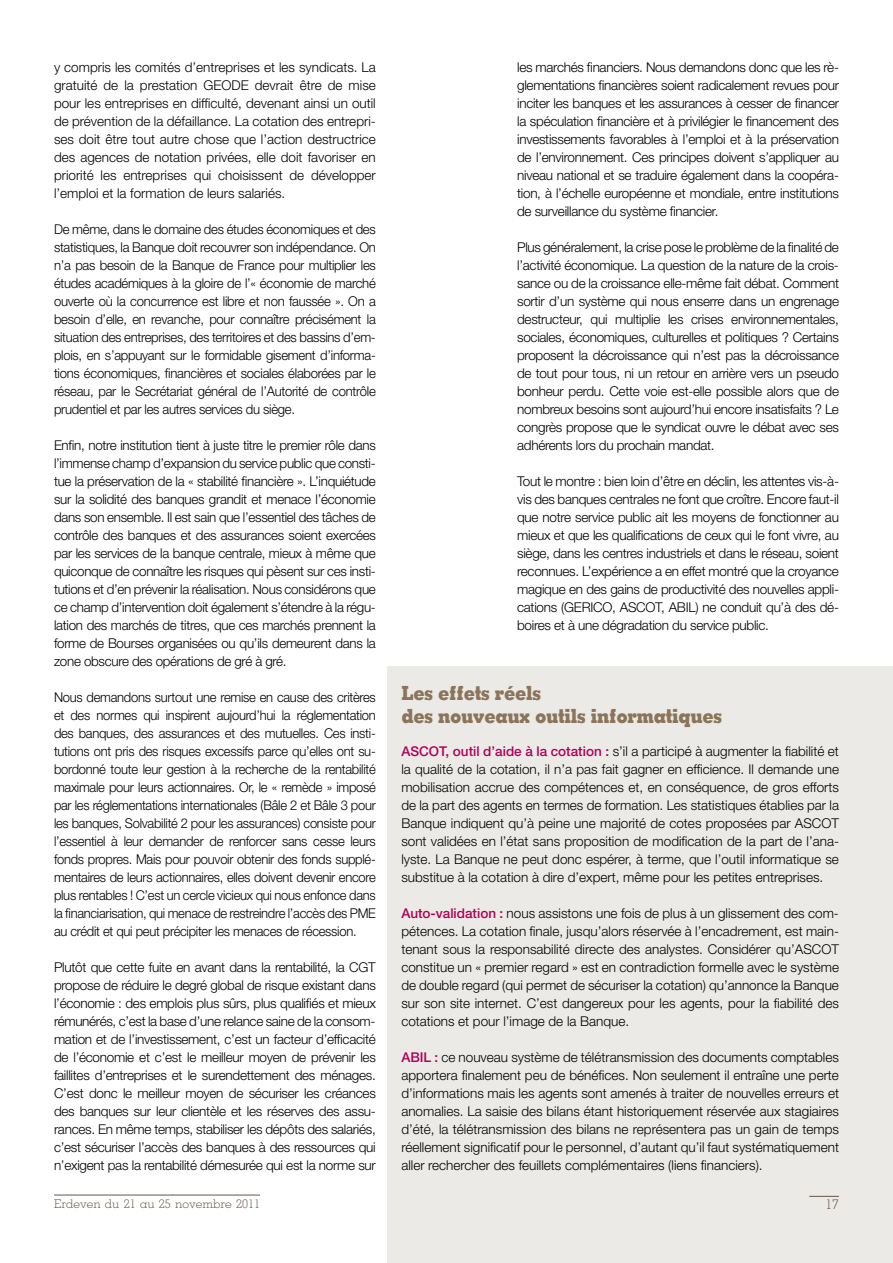
<style>
.page{position:relative;width:893px;height:1263px;background:#fff}
.page>*{position:absolute;margin:0;border:0;box-sizing:border-box;transform-origin:0 0}
.t1{font:800 19.5px/23.4px "Memphis";letter-spacing:-.02em;color:#8a745a;scale:.88 1}
.t2{font:300 13.5px/18px "Helvetica Neue LT Std";letter-spacing:-.02em;color:#000;text-align:justify}
.t3{font:300 13.5px/18px "Helvetica Neue LT Std";letter-spacing:-.02em;color:#000;text-align:justify;scale:.96 1}
.t4{font:300 13.5px "Memphis";color:#695547}
.t5{font:300 12px "Memphis";color:#695547}
.s1{font-weight:500;color:#b00057}
</style>
<div class="page">
<div style="left:388px;top:666px;width:505px;height:597px;background:#ebeae7"></div>
<hr style="left:809px;top:1196px;width:30px;height:1px;background:#695547">
<hr style="left:54px;top:1195px;width:206px;height:1px;background:#695547">
<p class="t2" style="left:54px;top:58px;width:323px">y compris les comités d’entreprises et les syndicats. La gratuité de la prestation GEODE devrait être de mise pour les entreprises en difficulté, devenant ainsi un outil de prévention de la défaillance. La cotation des entrepri&shy;ses doit être tout autre chose que l’action destructrice des agences de notation privées, elle doit favoriser en priorité les entreprises qui choisissent de développer l’emploi et la formation de leurs salariés.</p>
<p class="t2" style="left:54px;top:220px;width:323px">De même, dans le domaine des études économiques et des statistiques, la Banque doit recouvrer son indépendance. On n’a pas besoin de la Banque de France pour multiplier les études académiques à la gloire de l’« économie de marché ouverte où la concurrence est libre et non faussée ». On a besoin d’elle, en revanche, pour connaître précisément la situation des entreprises, des territoires et des bassins d’em&shy;plois, en s’appuyant sur le formidable gisement d’informa&shy;tions économiques, financières et sociales élaborées par le réseau, par le Secrétariat général de l’Autorité de contrôle prudentiel et par les autres services du siège.</p>
<p class="t2" style="left:54px;top:436px;width:323px">Enfin, notre institution tient à juste titre le premier rôle dans l’immense champ d’expansion du service public que consti&shy;tue la préservation de la « stabilité financière ». L’inquiétude sur la solidité des banques grandit et menace l’économie dans son ensemble. Il est sain que l’essentiel des tâches de contrôle des banques et des assurances soient exercées par les services de la banque centrale, mieux à même que quiconque de connaître les risques qui pèsent sur ces insti&shy;tutions et d’en prévenir la réalisation. Nous considérons que ce champ d’intervention doit également s’étendre à la régu&shy;lation des marchés de titres, que ces marchés prennent la forme de Bourses organisées ou qu’ils demeurent dans la zone obscure des opérations de gré à gré.</p>
<p class="t3" style="left:54px;top:688px;width:337px">Nous demandons surtout une remise en cause des critères et des normes qui inspirent aujourd’hui la réglementation des banques, des assurances et des mutuelles. Ces insti&shy;tutions ont pris des risques excessifs parce qu’elles ont su&shy;bordonné toute leur gestion à la recherche de la rentabilité maximale pour leurs actionnaires. Or, le « remède » imposé par les réglementations internationales (Bâle 2 et Bâle 3 pour les banques, Solvabilité 2 pour les assurances) consiste pour l’essentiel à leur demander de renforcer sans cesse leurs fonds propres. Mais pour pouvoir obtenir des fonds supplé&shy;mentaires de leurs actionnaires, elles doivent devenir encore plus rentables ! C’est un cercle vicieux qui nous enfonce dans la financiarisation, qui menace de restreindre l’accès des PME au crédit et qui peut précipiter les menaces de récession.</p>
<p class="t2" style="left:54px;top:958px;width:323px">Plutôt que cette fuite en avant dans la rentabilité, la CGT propose de réduire le degré global de risque existant dans l’économie : des emplois plus sûrs, plus qualifiés et mieux rémunérés, c’est la base d’une relance saine de la consom&shy;mation et de l’investissement, c’est un facteur d’efficacité de l’économie et c’est le meilleur moyen de prévenir les faillites d’entreprises et le surendettement des ménages.<br>C’est donc le meilleur moyen de sécuriser les créances des banques sur leur clientèle et les réserves des assu&shy;rances. En même temps, stabiliser les dépôts des salariés, c’est sécuriser l’accès des banques à des ressources qui n’exigent pas la rentabilité démesurée qui est la norme sur</p>
<p class="t2" style="left:517px;top:58px;width:323px">les marchés financiers. Nous demandons donc que les rè&shy;glementations financières soient radicalement revues pour inciter les banques et les assurances à cesser de financer la spéculation financière et à privilégier le financement des investissements favorables à l’emploi et à la préservation de l’environnement. Ces principes doivent s’appliquer au niveau national et se traduire également dans la coopéra&shy;tion, à l’échelle européenne et mondiale, entre institutions de surveillance du système financier.</p>
<p class="t2" style="left:517px;top:238px;width:323px">Plus généralement, la crise pose le problème de la finalité de l’activité économique. La question de la nature de la crois&shy;sance ou de la croissance elle-même fait débat. Comment sortir d’un système qui nous enserre dans un engrenage destructeur, qui multiplie les crises environnementales, sociales, économiques, culturelles et politiques ? Certains proposent la décroissance qui n’est pas la décroissance de tout pour tous, ni un retour en arrière vers un pseudo bonheur perdu. Cette voie est-elle possible alors que de nombreux besoins sont aujourd’hui encore insatisfaits ? Le congrès propose que le syndicat ouvre le débat avec ses adhérents lors du prochain mandat.</p>
<p class="t2" style="left:517px;top:472px;width:323px">Tout le montre : bien loin d’être en déclin, les attentes vis-à&shy;vis des banques centrales ne font que croître. Encore faut-il que notre service public ait les moyens de fonctionner au mieux et que les qualifications de ceux qui le font vivre, au siège, dans les centres industriels et dans le réseau, soient reconnues. L’expérience a en effet montré que la croyance magique en des gains de productivité des nouvelles appli&shy;cations (Gerico</p>
<p class="t2" style="left:517px;top:598px;width:323px;text-indent:144px">, Abil) ne conduit qu’à des dé&shy;boires et à une dégradation du service public.</p>
<p class="t2" style="left:612px;top:598px;width:26px">, Ascot</p>
<h1 class="t1" style="left:401px;top:681px;width:366px">Les effets réels<br>des nouveaux outils informatiques</h1>
<p class="t2" style="left:401px;top:742px;width:439px"><span class="s1">ASCOT, outil d’aide à la cotation :</span> s’il a participé à augmenter la fiabilité et la qualité de la cotation, il n’a pas fait gagner en efficience. Il demande une mobilisation accrue des compétences et, en conséquence, de gros efforts de la part des agents en termes de formation. Les statistiques établies par la Banque indiquent qu’à peine une majorité de cotes proposées par ASCOT sont validées en l’état sans proposition de modification de la part de l’ana&shy;lyste. La Banque ne peut donc espérer, à terme, que l’outil informatique se substitue à la cotation à dire d’expert, même pour les petites entreprises.</p>
<p class="t2" style="left:401px;top:904px;width:439px"><span class="s1">Auto-validation :</span> nous assistons une fois de plus à un glissement des com&shy;pétences. La cotation finale, jusqu’alors réservée à l’encadrement, est main&shy;tenant sous la responsabilité directe des analystes. Considérer qu’ASCOT constitue un « premier regard » est en contradiction formelle avec le système de double regard (qui permet de sécuriser la cotation) qu’annonce la Banque sur son site internet. C’est dangereux pour les agents, pour la fiabilité des cotations et pour l’image de la Banque.</p>
<p class="t2" style="left:401px;top:1048px;width:439px"><span class="s1">ABIL :</span> ce nouveau système de télétransmission des documents comptables apportera finalement peu de bénéfices. Non seulement il entraîne une perte d’informations mais les agents sont amenés à traiter de nouvelles erreurs et anomalies. La saisie des bilans étant historiquement réservée aux stagiaires d’été, la télétransmission des bilans ne représentera pas un gain de temps réellement significatif pour le personnel, d’autant qu’il faut systématiquement aller rechercher des feuillets complémentaires (liens financiers).</p>
<p class="t5" style="left:54px;top:1196px;width:208px">Erdeven du 21 au 25 novembre 2011</p>
<p class="t4" style="left:825px;top:1196px;width:15px">17</p>
</div>
